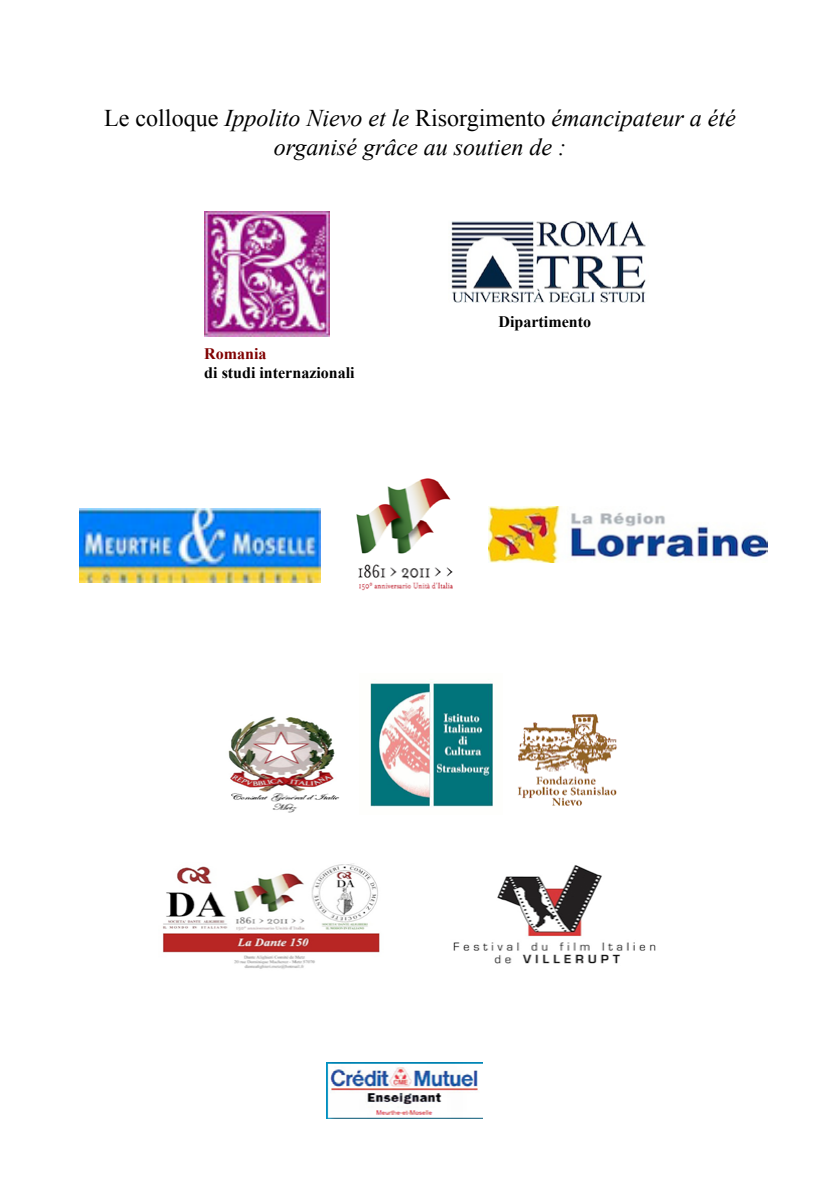
<style>
.page{position:relative;width:840px;height:1191px;background:#fff}
.page>*{position:absolute;margin:0;border:0;box-sizing:border-box;transform-origin:0 0}
.t1{font:italic 24px/28.8px "Times New Roman";color:#000;text-align:center}
.t2{font:700 16px "Times New Roman";color:#000}
.t3{font:700 16px "Times New Roman";color:#800000}
.s1{font-style:normal}
</style>
<div class="page">
<img style="left:228px;top:716px;width:112px;height:97px">
<img style="left:370px;top:681px;width:123px;height:126px">
<img style="left:518px;top:714px;width:99px;height:92px">
<img style="left:451px;top:221px;width:195px;height:82px">
<img style="left:488px;top:506px;width:279px;height:56px">
<img style="left:79px;top:508px;width:241px;height:75px">
<img style="left:356px;top:478px;width:97px;height:113px">
<img style="left:204px;top:212px;width:125px;height:124px">
<img style="left:162px;top:863px;width:218px;height:106px">
<img style="left:326px;top:1062px;width:156px;height:57px">
<img style="left:453px;top:865px;width:203px;height:99px">
<p class="t1" style="left:104px;top:103px;width:632px"><span class="s1">Le colloque</span> Ippolito Nievo et le <span class="s1">Risorgimento</span> émancipateur a été organisé grâce au soutien de :</p>
<p class="t3" style="left:204px;top:342px;width:64px">Romania</p>
<p class="t2" style="left:204px;top:361px;width:152px">di studi internazionali</p>
<p class="t2" style="left:498px;top:310px;width:94px">Dipartimento</p>
</div>
